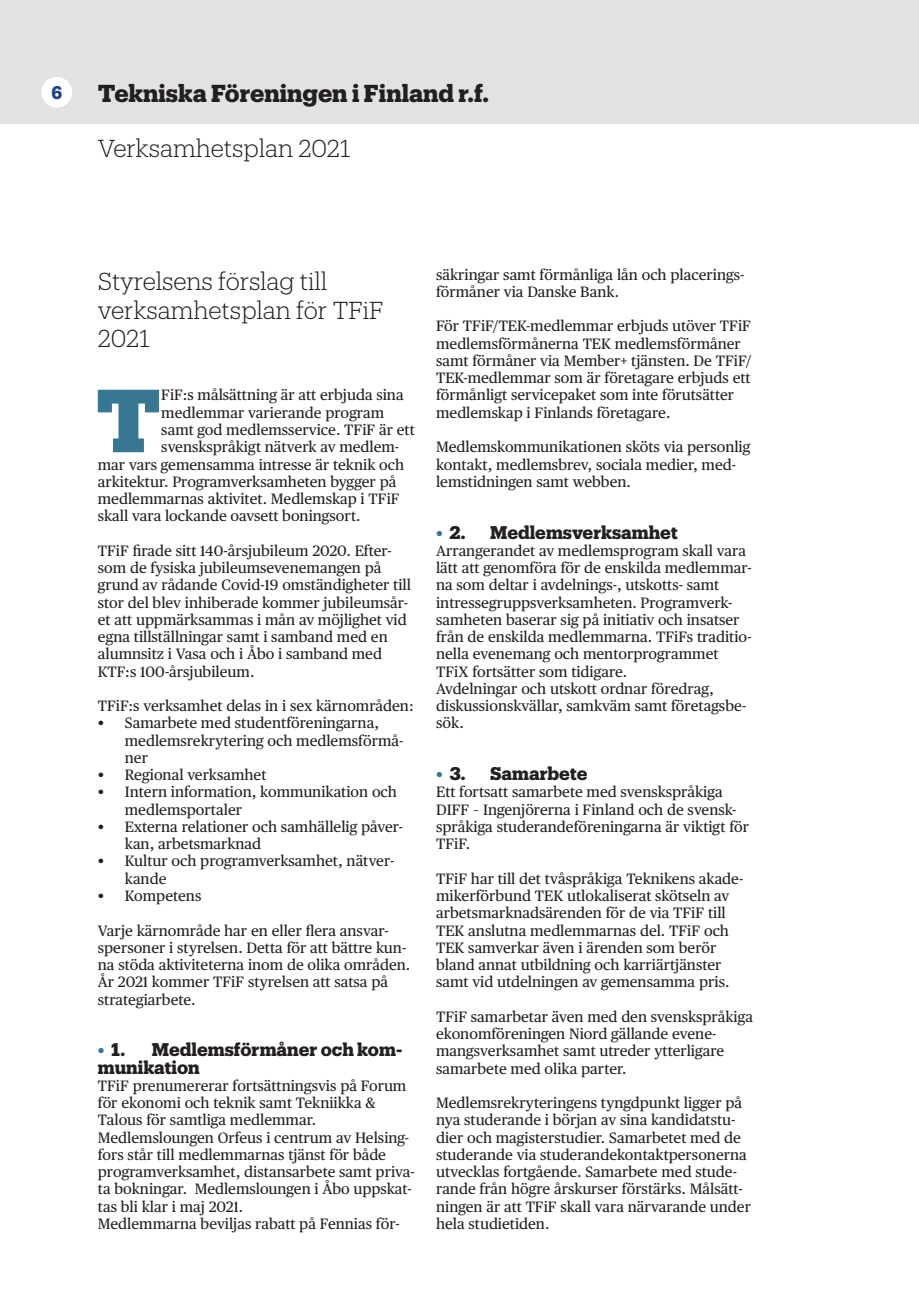
<style>
.page{position:relative;width:919px;height:1289px;background:#fff}
.page>*{position:absolute;margin:0;border:0;box-sizing:border-box;transform-origin:0 0}
.Brödtext_01_Anfang{font:900 87.45px "Produkt";color:#377792}
.VB-Sidrubrik{font:300 24px/28.5px "Produkt";letter-spacing:-.005em;color:#231f20}
.VB-Sidhuvud_01{font:700 24px "Produkt";color:#231f20}
.t1{font:700 18px/17.2px "Produkt";color:#231f20}
.t2{font:700 18px "Produkt";color:#253f8e}
.Brödtext_01{font:15px/17.2px "Publico Text";color:#231f20}
.Brödtext_01_Anfang-2{font:15px "Publico Text";color:#231f20}
.s1{color:#377792}
</style>
<div class="page">
<div style="left:0;top:0;width:918px;height:123px;background:#e2e2e1"></div>
<div style="left:41px;top:77px;width:31px;height:31px;background:#fff;border-radius:50%"></div>
<p class="t2" style="left:51px;top:79px;width:12px">6</p>
<p class="VB-Sidhuvud_01" style="left:98px;top:76px;width:393px">Tekniska Föreningen i Finland r.f.</p>
<p class="VB-Sidrubrik" style="left:98px;top:132px;width:254px">Verksamhetsplan 2021</p>
<p class="VB-Sidrubrik" style="left:98px;top:266px;width:287px">Styrelsens förslag till verksamhetsplan för TFiF<br>2021</p>
<p class="Brödtext_01_Anfang" style="left:96px;top:358px;width:67px">T</p>
<p class="Brödtext_01_Anfang-2" style="left:161px;top:384px;width:244px">FiF:s målsättning är att erbjuda sina</p>
<p class="Brödtext_01_Anfang-2" style="left:161px;top:401px;width:224px">medlemmar varierande program</p>
<p class="Brödtext_01_Anfang-2" style="left:161px;top:418px;width:255px">samt god medlemsservice. TFiF är ett</p>
<p class="Brödtext_01_Anfang-2" style="left:161px;top:435px;width:239px">svenskspråkigt nätverk av medlem-</p>
<p class="Brödtext_01_Anfang-2" style="left:98px;top:453px;width:308px">mar vars gemensamma intresse är teknik och</p>
<p class="Brödtext_01_Anfang-2" style="left:98px;top:470px;width:300px">arkitektur. Programverksamheten bygger på</p>
<p class="Brödtext_01_Anfang-2" style="left:98px;top:487px;width:303px">medlemmarnas aktivitet. Medlemskap i TFiF</p>
<p class="Brödtext_01_Anfang-2" style="left:98px;top:504px;width:264px">skall vara lockande oavsett boningsort.</p>
<p class="Brödtext_01" style="left:98px;top:541px;width:314px">TFiF firade sitt 140-årsjubileum 2020. Efter&shy;som de fysiska jubileumsevenemangen på grund av rådande Covid-19 omständigheter till stor del blev inhiberade kommer jubileumsår&shy;et att uppmärksammas i mån av möjlighet vid egna tillställningar samt i samband med en alumnsitz i Vasa och i Åbo i samband med KTF:s 100-årsjubileum.</p>
<p class="Brödtext_01" style="left:98px;top:696px;width:317px">TFiF:s verksamhet delas in i sex kärnområden:</p>
<p class="Brödtext_01" style="left:125px;top:713px;width:280px;text-indent:-27px">• Samarbete med studentföreningarna, medlemsrekrytering och medlemsförmå&shy;ner</p>
<p class="Brödtext_01" style="left:98px;top:765px;width:170px">• Regional verksamhet</p>
<p class="Brödtext_01" style="left:125px;top:782px;width:273px;text-indent:-27px">• Intern information, kommunikation och medlemsportaler</p>
<p class="Brödtext_01" style="left:125px;top:817px;width:280px;text-indent:-27px">• Externa relationer och samhällelig påver&shy;kan, arbetsmarknad</p>
<p class="Brödtext_01" style="left:125px;top:851px;width:271px;text-indent:-27px">• Kultur och programverksamhet, nätver&shy;kande</p>
<p class="Brödtext_01" style="left:98px;top:886px;width:105px">• Kompetens</p>
<p class="Brödtext_01" style="left:98px;top:920px;width:314px">Varje kärnområde har en eller flera ansvar&shy;spersoner i styrelsen. Detta för att bättre kun&shy;na stöda aktiviteterna inom de olika områden.<br>År 2021 kommer TFiF styrelsen att satsa på strategiarbete.</p>
<p class="t1" style="left:98px;top:1040px;width:29px"><span class="s1">•</span> 1.</p>
<p class="t1" style="left:98px;top:1040px;width:306px;text-indent:54px">Medlemsförmåner och kom&shy;munikation</p>
<p class="Brödtext_01" style="left:98px;top:1076px;width:310px">TFiF prenumererar fortsättningsvis på Forum för ekonomi och teknik samt Tekniikka &amp;<br>Talous för samtliga medlemmar.</p>
<p class="Brödtext_01" style="left:98px;top:1127px;width:318px">Medlemsloungen Orfeus i centrum av Helsing&shy;fors står till medlemmarnas tjänst för både programverksamhet, distansarbete samt priva&shy;ta bokningar. Medlemsloungen i Åbo uppskat&shy;tas bli klar i maj 2021.</p>
<p class="Brödtext_01" style="left:98px;top:1214px;width:303px">Medlemmarna beviljas rabatt på Fennias för-</p>
<p class="Brödtext_01" style="left:436px;top:265px;width:310px">säkringar samt förmånliga lån och placerings&shy;förmåner via Danske Bank.</p>
<p class="Brödtext_01" style="left:436px;top:317px;width:317px">För TFiF/TEK-medlemmar erbjuds utöver TFiF medlemsförmånerna TEK medlemsförmåner samt förmåner via Member+ tjänsten. De TFiF/ TEK-medlemmar som är företagare erbjuds ett förmånligt servicepaket som inte förutsätter medlemskap i Finlands företagare.</p>
<p class="Brödtext_01" style="left:436px;top:437px;width:316px">Medlemskommunikationen sköts via personlig kontakt, medlemsbrev, sociala medier, med&shy;lemstidningen samt webben.</p>
<p class="t1" style="left:436px;top:522px;width:31px"><span class="s1">•</span> 2.</p>
<p class="t1" style="left:490px;top:522px;width:189px">Medlemsverksamhet</p>
<p class="Brödtext_01" style="left:436px;top:541px;width:317px">Arrangerandet av medlemsprogram skall vara lätt att genomföra för de enskilda medlemmar&shy;na som deltar i avdelnings-, utskotts- samt intressegruppsverksamheten. Programverk&shy;samheten baserar sig på initiativ och insatser från de enskilda medlemmarna. TFiFs traditio&shy;nella evenemang och mentorprogrammet TFiX fortsätter som tidigare.</p>
<p class="Brödtext_01" style="left:436px;top:679px;width:312px">Avdelningar och utskott ordnar föredrag, diskussionskvällar, samkväm samt företagsbe&shy;sök.</p>
<p class="t1" style="left:436px;top:764px;width:31px"><span class="s1">•</span> 3.</p>
<p class="t1" style="left:490px;top:764px;width:99px">Samarbete</p>
<p class="Brödtext_01" style="left:436px;top:782px;width:314px">Ett fortsatt samarbete med svenskspråkiga DIFF – Ingenjörerna i Finland och de svensk&shy;språkiga studerandeföreningarna är viktigt för TFiF.</p>
<p class="Brödtext_01" style="left:436px;top:869px;width:309px">TFiF har till det tvåspråkiga Teknikens akade&shy;mikerförbund TEK utlokaliserat skötseln av arbetsmarknadsärenden för de via TFiF till TEK anslutna medlemmarnas del. TFiF och TEK samverkar även i ärenden som berör bland annat utbildning och karriärtjänster samt vid utdelningen av gemensamma pris.</p>
<p class="Brödtext_01" style="left:436px;top:1007px;width:318px">TFiF samarbetar även med den svenskspråkiga ekonomföreningen Niord gällande evene&shy;mangsverksamhet samt utreder ytterligare samarbete med olika parter.</p>
<p class="Brödtext_01" style="left:436px;top:1093px;width:316px">Medlemsrekryteringens tyngdpunkt ligger på nya studerande i början av sina kandidatstu&shy;dier och magisterstudier. Samarbetet med de studerande via studerandekontaktpersonerna utvecklas fortgående. Samarbete med stude&shy;rande från högre årskurser förstärks. Målsätt&shy;ningen är att TFiF skall vara närvarande under hela studietiden.</p>
</div>
